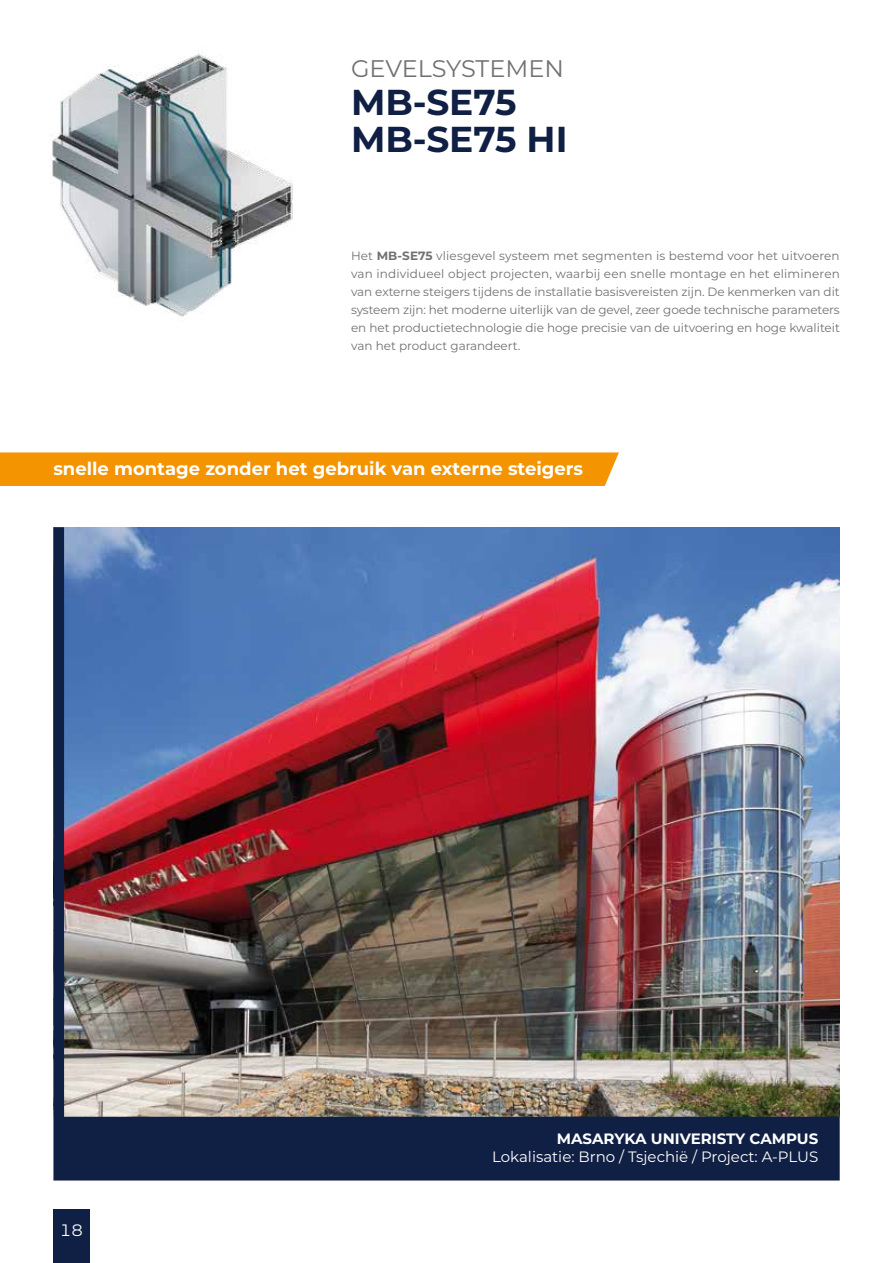
<style>
.page{position:relative;width:893px;height:1263px;background:#fff}
.page>*{position:absolute;margin:0;border:0;box-sizing:border-box;transform-origin:0 0}
.t1{font:700 36px/37.5px "Montserrat Alu";color:#101f44}
.t2{font:24px "Montserrat Alu";letter-spacing:-.005em;color:#707172}
.t3{font:700 18px "Montserrat Alu";color:#fff}
.t4{font:16.5px "Montserrat Alu";color:#fff}
.t5{font:15px "Montserrat Alu";color:#fff}
.t6{font:700 15px "Montserrat Alu";color:#fff}
.t7{font:12px/18px "Montserrat Alu";color:#707172;text-align:justify}
.s1{font-weight:700}
</style>
<div class="page">
<div style="left:53px;top:1209px;width:37px;height:54px;background:#101f44"></div>
<div style="left:0;top:452px;width:619px;height:34px;background:#f39400"></div>
<img style="left:50px;top:52px;width:243px;height:265px">
<img style="left:53px;top:527px;width:787px;height:653px">
<h2 class="t2" style="left:351px;top:52px;width:214px">GEVELSYSTEMEN</h2>
<h1 class="t1" style="left:351px;top:82px;width:218px">MB-SE75<br>MB-SE75 HI</h1>
<p class="t7" style="left:351px;top:247px;width:490px">Het <span class="s1">MB-SE75</span> vliesgevel systeem met segmenten is bestemd voor het uitvoeren van individueel object projecten, waarbij een snelle montage en het elimineren van externe steigers tijdens de installatie basisvereisten zijn. De kenmerken van dit systeem zijn: het moderne uiterlijk van de gevel, zeer goede technische parameters en het productietechnologie die hoge precisie van de uitvoering en hoge kwaliteit van het product garandeert.</p>
<h3 class="t3" style="left:53px;top:456px;width:531px">snelle montage zonder het gebruik van externe steigers</h3>
<h3 class="t4" style="left:60px;top:1218px;width:25px">18</h3>
<p class="t6" style="left:557px;top:1128px;width:263px">MASARYKA UNIVERISTY CAMPUS</p>
<p class="t5" style="left:492px;top:1147px;width:328px">Lokalisatie: Brno / Tsjechië / Project: A-PLUS</p>
</div>
